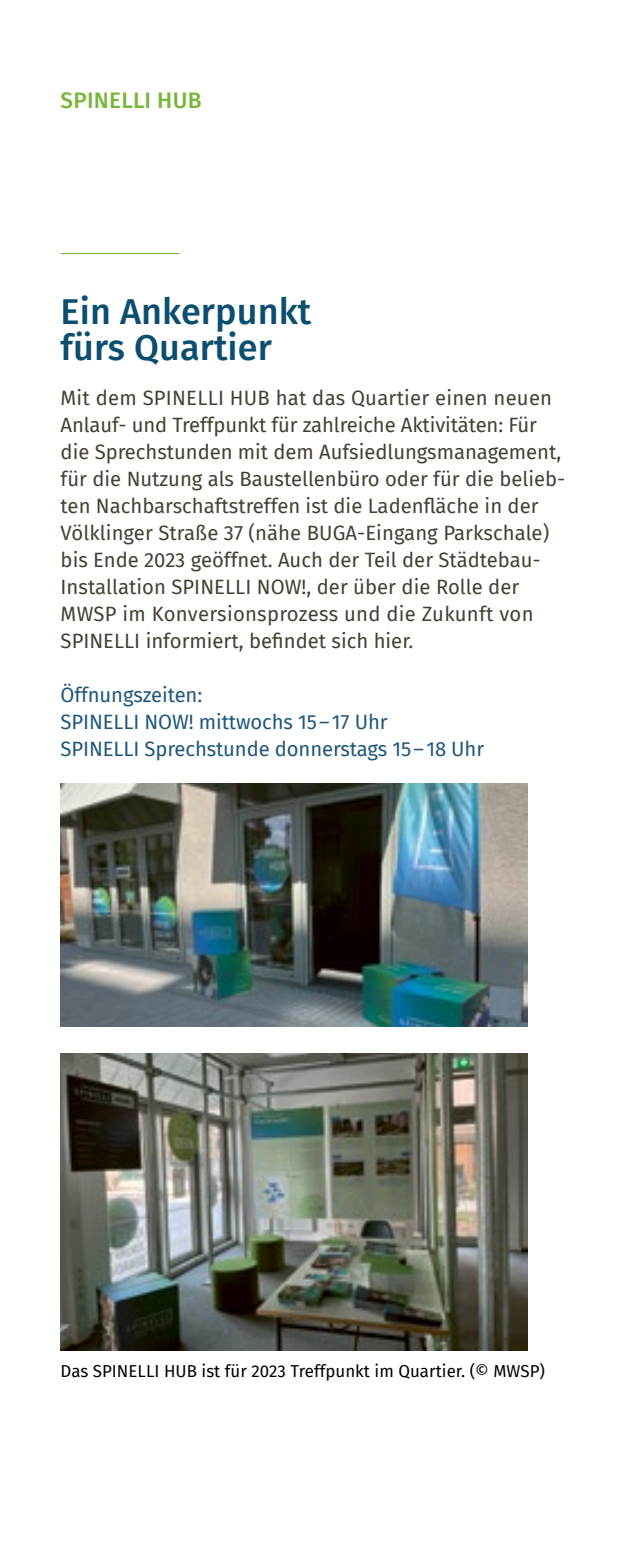
<style>
.page{position:relative;width:632px;height:1550px;background:#fff}
.page>*{position:absolute;margin:0;border:0;box-sizing:border-box;transform-origin:0 0}
.t1{font:500 36px/36px "Fira Sans";color:#0b4e70}
.t2{font:500 22.5px "Fira Sans";letter-spacing:.01em;color:#79b638}
.t3{font:20.25px/27px "Fira Sans";color:#454034}
.t4{font:20.25px/27px "Fira Sans";letter-spacing:-.005em;color:#1f577a}
.t5{font:16.88px "Fira Sans";color:#000}
</style>
<div class="page">
<hr style="left:61px;top:253px;width:118px;height:1px;background:#79b638">
<img style="left:61px;top:783px;width:466px;height:243px">
<img style="left:61px;top:1053px;width:466px;height:297px">
<p class="t2" style="left:61px;top:84px;width:142px">SPINELLI HUB</p>
<h1 class="t1" style="left:61px;top:293px;width:252px">Ein Ankerpunkt fürs Quartier</h1>
<p class="t3" style="left:61px;top:384px;width:506px">Mit dem SPINELLI HUB hat das Quartier einen neuen Anlauf- und Treffpunkt für zahlreiche Aktivitäten: Für die Sprechstunden mit dem Aufsiedlungsmanagement, für die Nutzung als Baustellen büro oder für die belieb&shy;ten Nachbarschaftstreffen ist die Ladenfläche in der Völklinger Straße 37 (nähe BUGA-Eingang Parkschale) bis Ende 2023 geöffnet. Auch der Teil der Städtebau-Installation SPINELLI NOW!, der über die Rolle der MWSP im Konversions prozess und die Zukunft von SPINELLI informiert, befindet sich hier.</p>
<p class="t4" style="left:61px;top:681px;width:425px">Öffnungszeiten:<br>SPINELLI NOW! mittwochs 15 – 17 Uhr<br>SPINELLI Sprechstunde donnerstags 15 – 18 Uhr</p>
<p class="t5" style="left:61px;top:1359px;width:485px">Das SPINELLI HUB ist für 2023 Treffpunkt im Quartier. (© MWSP)</p>
</div>
